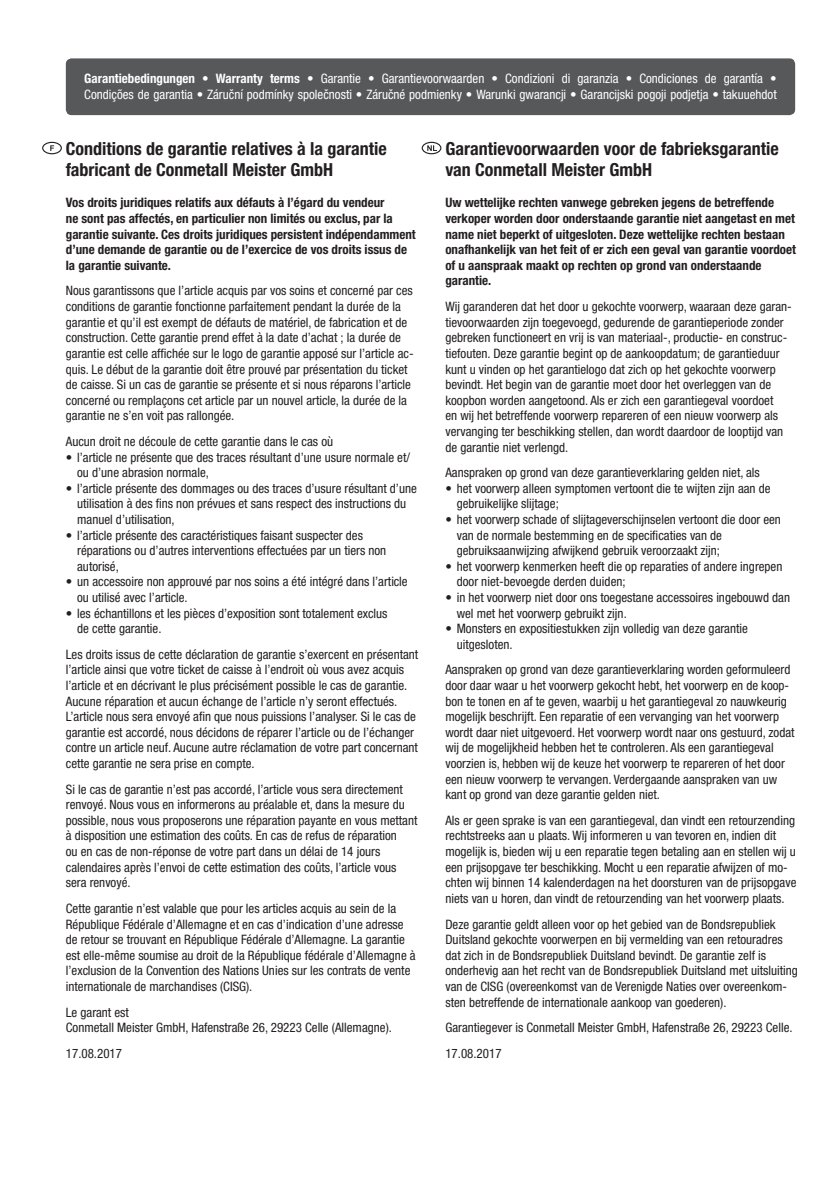
<style>
.page{position:relative;width:840px;height:1191px;background:#fff}
.page>*{position:absolute;margin:0;border:0;box-sizing:border-box;transform-origin:0 0}
.t1{font:700 condensed 18px/21.6px "Helvetica Neue LT Pro";color:#231f20}
.t2{font:condensed 13px/15.6px "Helvetica Neue LT Pro";color:#231f20}
.t3{font:700 condensed 13px/15.6px "Helvetica Neue LT Pro";color:#231f20}
.t4{font:condensed 13px/15.6px "Helvetica Neue LT Pro";color:#fff}
.s1{font-weight:700}
</style>
<div class="page">
<div style="left:66px;top:58px;width:728px;height:57px;background:#57585a;border-radius:6px"></div>
<div style="left:42px;top:142px;width:20px;height:12px;border:1px solid #231f20;border-radius:50%"></div>
<svg style="left:50px;top:145px;width:4px;height:6px"></svg>
<div style="left:421px;top:142px;width:20px;height:12px;border:1px solid #231f20;border-radius:50%"></div>
<svg style="left:427px;top:145px;width:10px;height:6px"></svg>
<p class="t4" style="left:84px;top:71px;width:693px"><span class="s1">Garantiebedingungen • Warranty terms •</span> Garantie <span class="s1">•</span> Garantievoorwaarden <span class="s1">•</span> Condizioni di garanzia <span class="s1">•</span> Condiciones de garantía <span class="s1">•<br></span>Condições de garantia <span class="s1">•</span> Záruční podmínky společnosti <span class="s1">•</span> Záručné podmienky <span class="s1">•</span> Warunki gwarancji <span class="s1">•</span> Garancijski pogoji podjetja <span class="s1">•</span> takuuehdot</p>
<h1 class="t1" style="left:66px;top:137px;width:322px">Conditions de garantie relatives à la garantie fabricant de Conmetall Meister GmbH</h1>
<p class="t3" style="left:66px;top:195px;width:351px">Vos droits juridiques relatifs aux défauts à l’égard du vendeur<br>ne sont pas affectés, en particulier non limités ou exclus, par la garantie suivante. Ces droits juridiques persistent indépendamment d’une demande de garantie ou de l’exercice de vos droits issus de la garantie suivante.</p>
<p class="t2" style="left:66px;top:283px;width:349px">Nous garantissons que l’article acquis par vos soins et concerné par ces conditions de garantie fonctionne parfaitement pendant la durée de la garantie et qu’il est exempt de défauts de matériel, de fabrication et de construction. Cette garantie prend effet à la date d’achat ; la durée de garantie est celle affichée sur le logo de garantie apposé sur l’article ac&shy;quis. Le début de la garantie doit être prouvé par présentation du ticket de caisse. Si un cas de garantie se présente et si nous réparons l’article concerné ou remplaçons cet article par un nouvel article, la durée de la garantie ne s’en voit pas rallongée.</p>
<p class="t2" style="left:66px;top:433px;width:269px">Aucun droit ne découle de cette garantie dans le cas où</p>
<p class="t2" style="left:77px;top:449px;width:334px;text-indent:-11px">• l’article ne présente que des traces résultant d’une usure normale et/ ou d’une abrasion normale,</p>
<p class="t2" style="left:77px;top:480px;width:341px;text-indent:-11px">• l’article présente des dommages ou des traces d’usure résultant d’une utilisation à des fins non prévues et sans respect des instructions du manuel d’utilisation,</p>
<p class="t2" style="left:77px;top:527px;width:310px;text-indent:-11px">• l’article présente des caractéristiques faisant suspecter des réparations ou d’autres interventions effectuées par un tiers non autorisé,</p>
<p class="t2" style="left:77px;top:574px;width:332px;text-indent:-11px">• un accessoire non approuvé par nos soins a été intégré dans l’article ou utilisé avec l’article.</p>
<p class="t2" style="left:77px;top:605px;width:311px;text-indent:-11px">• les échantillons et les pièces d’exposition sont totalement exclus de cette garantie.</p>
<p class="t2" style="left:66px;top:646px;width:354px">Les droits issus de cette déclaration de garantie s’exercent en présentant l’article ainsi que votre ticket de caisse à l’endroit où vous avez acquis l’article et en décrivant le plus précisément possible le cas de garantie.<br>Aucune réparation et aucun échange de l’article n’y seront effectués.<br>L’article nous sera envoyé afin que nous puissions l’analyser. Si le cas de garantie est accordé, nous décidons de réparer l’article ou de l’échanger contre un article neuf. Aucune autre réclamation de votre part concernant cette garantie ne sera prise en compte.</p>
<p class="t2" style="left:66px;top:781px;width:353px">Si le cas de garantie n’est pas accordé, l’article vous sera directement renvoyé. Nous vous en informerons au préalable et, dans la mesure du possible, nous vous proposerons une réparation payante en vous mettant à disposition une estimation des coûts. En cas de refus de réparation<br>ou en cas de non-réponse de votre part dans un délai de 14 jours calendaires après l’envoi de cette estimation des coûts, l’article vous sera renvoyé.</p>
<p class="t2" style="left:66px;top:900px;width:351px">Cette garantie n’est valable que pour les articles acquis au sein de la République Fédérale d’Allemagne et en cas d’indication d’une adresse de retour se trouvant en République Fédérale d’Allemagne. La garantie est elle-même soumise au droit de la République fédérale d’Allemagne à l’exclusion de la Convention des Nations Unies sur les contrats de vente internationale de marchandises (CISG).</p>
<p class="t2" style="left:66px;top:1004px;width:327px">Le garant est<br>Conmetall Meister GmbH, Hafenstraße 26, 29223 Celle (Allemagne).</p>
<p class="t2" style="left:66px;top:1045px;width:58px">17.08.2017</p>
<h1 class="t1" style="left:445px;top:137px;width:334px">Garantievoorwaarden voor de fabrieksgarantie van Conmetall Meister GmbH</h1>
<p class="t3" style="left:445px;top:195px;width:352px">Uw wettelijke rechten vanwege gebreken jegens de betreffende verkoper worden door onderstaande garantie niet aangetast en met name niet beperkt of uitgesloten. Deze wettelijke rechten bestaan onafhankelijk van het feit of er zich een geval van garantie voordoet of u aanspraak maakt op rechten op grond van onderstaande garantie.</p>
<p class="t2" style="left:445px;top:299px;width:348px">Wij garanderen dat het door u gekochte voorwerp, waaraan deze garan&shy;tievoorwaarden zijn toegevoegd, gedurende de garantieperiode zonder gebreken functioneert en vrij is van materiaal-, productie- en construc&shy;tiefouten. Deze garantie begint op de aankoopdatum; de garantieduur kunt u vinden op het garantielogo dat zich op het gekochte voorwerp bevindt. Het begin van de garantie moet door het overleggen van de koopbon worden aangetoond. Als er zich een garantiegeval voordoet<br>en wij het betreffende voorwerp repareren of een nieuw voorwerp als vervanging ter beschikking stellen, dan wordt daardoor de looptijd van de garantie niet verlengd.</p>
<p class="t2" style="left:445px;top:464px;width:316px">Aanspraken op grond van deze garantieverklaring gelden niet, als</p>
<p class="t2" style="left:456px;top:480px;width:315px;text-indent:-11px">• het voorwerp alleen symptomen vertoont die te wijten zijn aan de gebruikelijke slijtage;</p>
<p class="t2" style="left:456px;top:511px;width:325px;text-indent:-11px">• het voorwerp schade of slijtageverschijnselen vertoont die door een van de normale bestemming en de specificaties van de gebruiksaanwijzing afwijkend gebruik veroorzaakt zijn;</p>
<p class="t2" style="left:456px;top:558px;width:327px;text-indent:-11px">• het voorwerp kenmerken heeft die op reparaties of andere ingrepen door niet-bevoegde derden duiden;</p>
<p class="t2" style="left:456px;top:589px;width:334px;text-indent:-11px">• in het voorwerp niet door ons toegestane accessoires ingebouwd dan wel met het voorwerp gebruikt zijn.</p>
<p class="t2" style="left:456px;top:620px;width:292px;text-indent:-11px">• Monsters en expositiestukken zijn volledig van deze garantie uitgesloten.</p>
<p class="t2" style="left:445px;top:662px;width:350px">Aanspraken op grond van deze garantieverklaring worden geformuleerd door daar waar u het voorwerp gekocht hebt, het voorwerp en de koop&shy;bon te tonen en af te geven, waarbij u het garantiegeval zo nauwkeurig mogelijk beschrijft. Een reparatie of een vervanging van het voorwerp wordt daar niet uitgevoerd. Het voorwerp wordt naar ons gestuurd, zodat wij de mogelijkheid hebben het te controleren. Als een garantiegeval voorzien is, hebben wij de keuze het voorwerp te repareren of het door een nieuw voorwerp te vervangen. Verdergaande aanspraken van uw kant op grond van deze garantie gelden niet.</p>
<p class="t2" style="left:445px;top:812px;width:352px">Als er geen sprake is van een garantiegeval, dan vindt een retourzending rechtstreeks aan u plaats. Wij informeren u van tevoren en, indien dit mogelijk is, bieden wij u een reparatie tegen betaling aan en stellen wij u een prijsopgave ter beschikking. Mocht u een reparatie afwijzen of mo&shy;chten wij binnen 14 kalenderdagen na het doorsturen van de prijsopgave niets van u horen, dan vindt de retourzending van het voorwerp plaats.</p>
<p class="t2" style="left:445px;top:916px;width:354px">Deze garantie geldt alleen voor op het gebied van de Bondsrepubliek Duitsland gekochte voorwerpen en bij vermelding van een retouradres dat zich in de Bondsrepubliek Duitsland bevindt. De garantie zelf is onderhevig aan het recht van de Bondsrepubliek Duitsland met uitsluiting van de CISG (overeenkomst van de Verenigde Naties over overeenkom&shy;sten betreffende de internationale aankoop van goederen).</p>
<p class="t2" style="left:445px;top:1014px;width:348px;line-height:25.6px">Garantiegever is Conmetall Meister GmbH, Hafenstraße 26, 29223 Celle.<br>17.08.2017</p>
</div>
